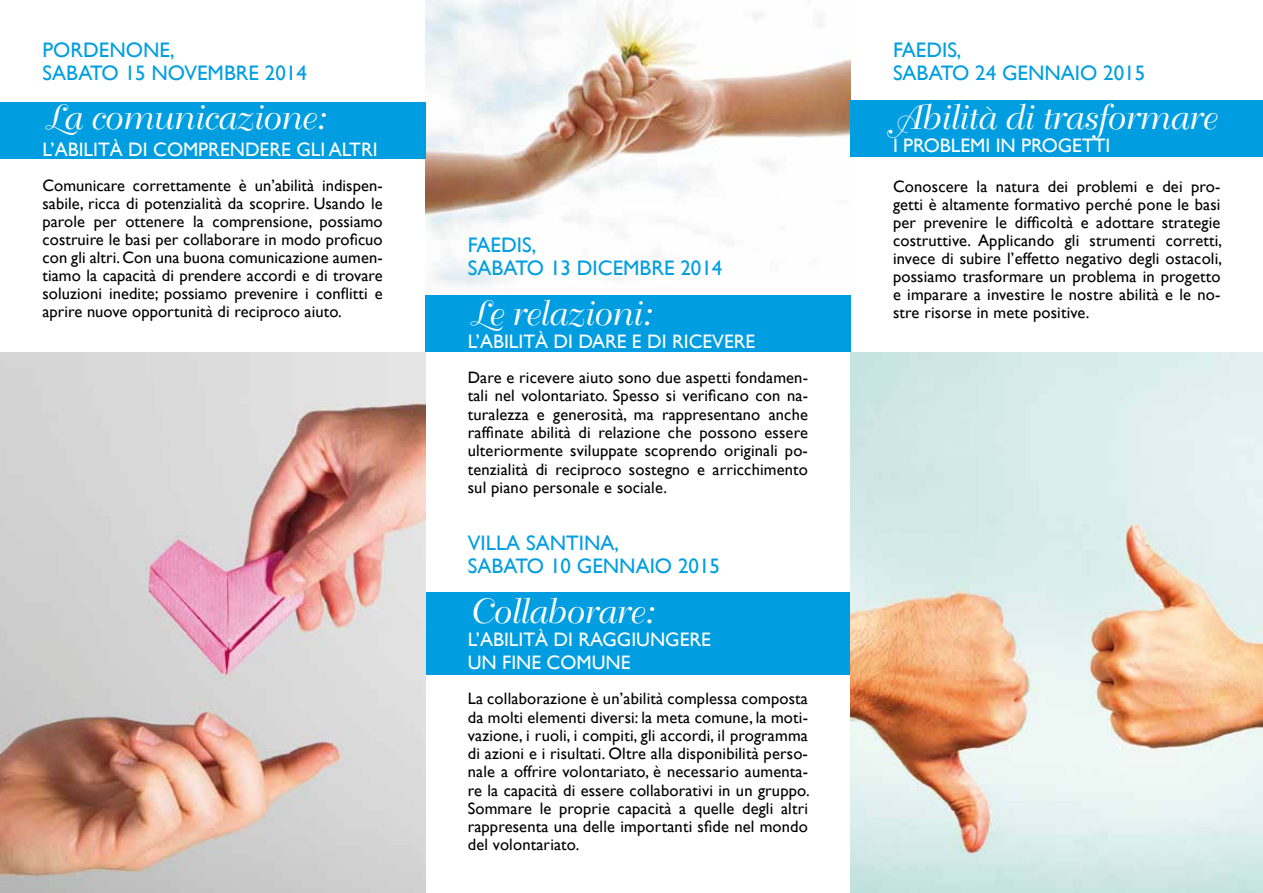
<style>
.page{position:relative;width:1263px;height:893px;background:#fff}
.page>*{position:absolute;margin:0;border:0;box-sizing:border-box;transform-origin:0 0}
.t1{font:34.5px "Bellevue";color:#fff}
.t2{font:21px/22.5px "Gill Sans";color:#009ee0}
.t3{font:19.5px/22.8px "Gill Sans";color:#fff}
.t4{font:16.5px/18px "Gill Sans";letter-spacing:.01em;color:#000;text-align:justify}
</style>
<div class="page">
<img style="left:425px;top:0;width:425px;height:286px">
<div style="left:0;top:102px;width:425px;height:57px;background:#009ee0"></div>
<div style="left:850px;top:100px;width:413px;height:57px;background:#009ee0"></div>
<div style="left:425px;top:295px;width:425px;height:57px;background:#009ee0"></div>
<div style="left:425px;top:592px;width:425px;height:82px;background:#009ee0"></div>
<img style="left:0;top:353px;width:425px;height:540px">
<img style="left:850px;top:353px;width:413px;height:540px">
<p class="t2" style="left:43px;top:38px;width:266px">PORDENONE,<br>SABATO 15 NOVEMBRE 2014</p>
<h1 class="t1" style="left:43px;top:98px;width:281px">La comunicazione:</h1>
<p class="t3" style="left:43px;top:138px;width:337px">L’ABILITÀ DI COMPRENDERE GLI ALTRI</p>
<p class="t4" style="left:43px;top:176px;width:342px">Comunicare correttamente è un’abilità indispen&shy;sabile, ricca di potenzialità da scoprire. Usando le parole per ottenere la comprensione, possiamo costruire le basi per collaborare in modo proficuo con gli altri. Con una buona comunicazione aumen&shy;tiamo la capacità di prendere accordi e di trovare soluzioni inedite; possiamo prevenire i conflitti e aprire nuove opportunità di reciproco aiuto.</p>
<p class="t2" style="left:468px;top:233px;width:256px">FAEDIS,<br>SABATO 13 DICEMBRE 2014</p>
<h1 class="t1" style="left:468px;top:294px;width:182px">Le relazioni:</h1>
<p class="t3" style="left:468px;top:329px;width:289px">L’ABILITÀ DI DARE E DI RICEVERE</p>
<p class="t4" style="left:468px;top:368px;width:342px">Dare e ricevere aiuto sono due aspetti fondamen&shy;tali nel volontariato. Spesso si verificano con na&shy;turalezza e generosità, ma rappresentano anche raffinate abilità di relazione che possono essere ulteriormente sviluppate scoprendo originali po&shy;tenzialità di reciproco sostegno e arricchimento sul piano personale e sociale.</p>
<p class="t2" style="left:468px;top:531px;width:254px">VILLA SANTINA,<br>SABATO 10 GENNAIO 2015</p>
<h1 class="t1" style="left:468px;top:592px;width:184px">Collaborare:</h1>
<p class="t3" style="left:468px;top:628px;width:245px">L’ABILITÀ DI RAGGIUNGERE<br>UN FINE COMUNE</p>
<p class="t4" style="left:468px;top:689px;width:343px">La collaborazione è un’abilità complessa composta da molti elementi diversi: la meta comune, la moti&shy;vazione, i ruoli, i compiti, gli accordi, il programma di azioni e i risultati. Oltre alla disponibilità perso&shy;nale a offrire volontariato, è necessario aumenta&shy;re la capacità di essere collaborativi in un gruppo.<br>Sommare le proprie capacità a quelle degli altri rappresenta una delle importanti sfide nel mondo del volontariato.</p>
<p class="t2" style="left:893px;top:38px;width:254px">FAEDIS,<br>SABATO 24 GENNAIO 2015</p>
<h1 class="t1" style="left:893px;top:98px;width:323px">Abilità di trasformare</h1>
<p class="t3" style="left:893px;top:133px;width:219px">I PROBLEMI IN PROGETTI</p>
<p class="t4" style="left:893px;top:177px;width:331px">Conoscere la natura dei problemi e dei pro&shy;getti è altamente formativo perché pone le basi per prevenire le difficoltà e adottare strategie costruttive. Applicando gli strumenti corretti, invece di subire l’effetto negativo degli ostacoli, possiamo trasformare un problema in progetto e imparare a investire le nostre abilità e le no&shy;stre risorse in mete positive.</p>
</div>
